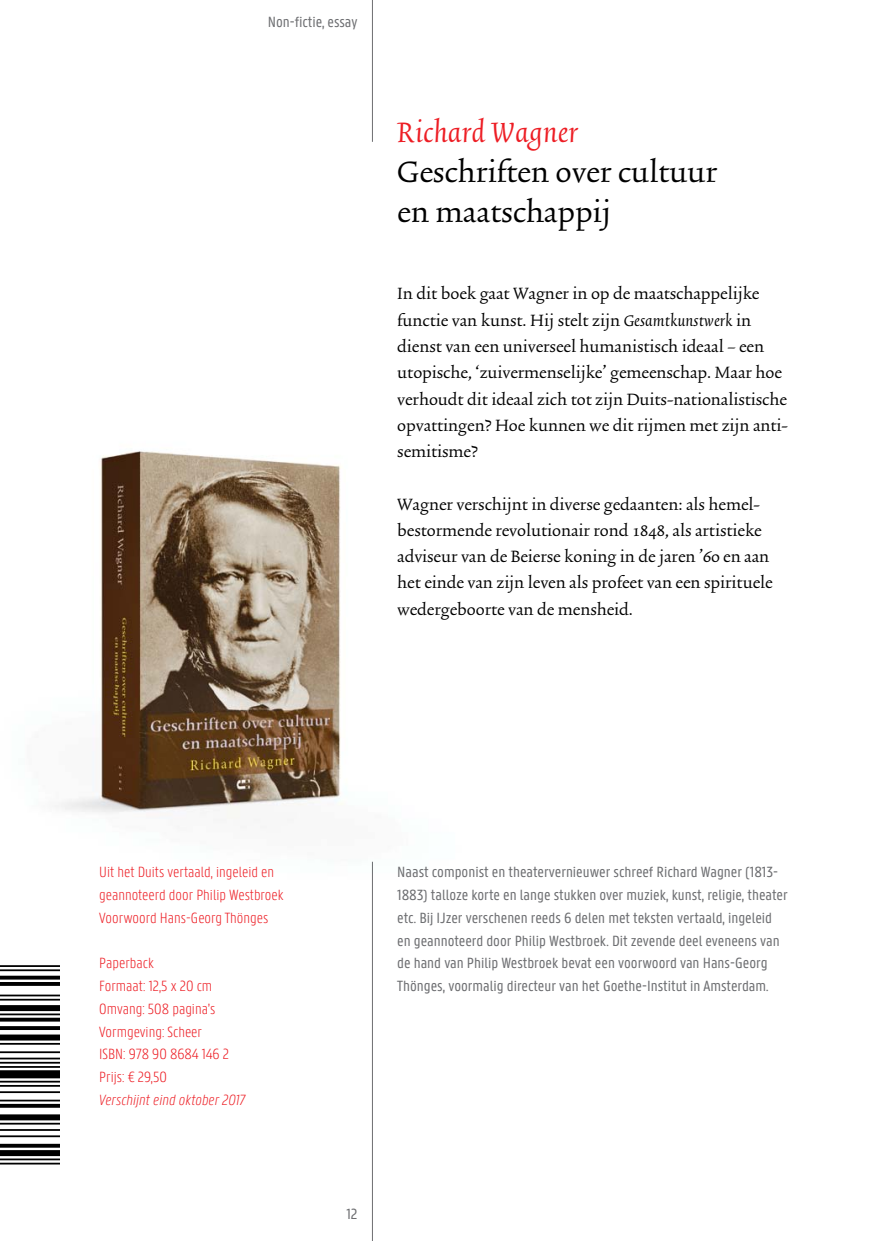
<style>
.page{position:relative;width:874px;height:1241px;background:#fff}
.page>*{position:absolute;margin:0;border:0;box-sizing:border-box;transform-origin:0 0}
.t1{font:35px/40.2px "Trinite No 2 Rom Wid";color:#000}
.t2{font:35px "Trinite No 2 Rom Wid Ita";letter-spacing:.01em;color:#ed1d24}
.t3{font:19.25px/26.2px "Trinite No 2 Rom Wid";color:#000}
.t4{font:15.75px/22.8px "Panno Text";color:#6d6e71}
.t5{font:300 15.75px/22.8px "Panno Text";color:#ed1d24}
.t6{font:italic 300 15.75px "Panno Text";color:#ed1d24}
.s1{font-family:"Trinite No 2 Rom Wid Ita"}
</style>
<div class="page">
<hr style="left:372px;top:861px;width:1px;height:379px;background:#6d6e71">
<hr style="left:372px;top:0;width:1px;height:142px;background:#6d6e71">
<img style="left:55px;top:451px;width:318px;height:423px">
<hr style="left:0;top:1162px;width:60px;height:2px;background:#000">
<hr style="left:0;top:1158px;width:60px;height:2px;background:#000">
<svg style="left:0;top:1150px;width:60px;height:5px"></svg>
<svg style="left:0;top:1143px;width:60px;height:4px"></svg>
<hr style="left:0;top:1135px;width:60px;height:1px;background:#000">
<hr style="left:0;top:1128px;width:60px;height:2px;background:#000">
<hr style="left:0;top:1122px;width:60px;height:2px;background:#000">
<div style="left:0;top:1114px;width:60px;height:6px;background:#000"></div>
<svg style="left:0;top:1103px;width:60px;height:4px"></svg>
<hr style="left:0;top:1099px;width:60px;height:2px;background:#000">
<hr style="left:0;top:1091px;width:60px;height:1px;background:#000">
<hr style="left:0;top:1084px;width:60px;height:2px;background:#000">
<hr style="left:0;top:1080px;width:60px;height:2px;background:#000">
<div style="left:0;top:1070px;width:60px;height:8px;background:#000"></div>
<hr style="left:0;top:1065px;width:60px;height:2px;background:#000">
<hr style="left:0;top:1061px;width:60px;height:2px;background:#000">
<hr style="left:0;top:1057px;width:60px;height:2px;background:#000">
<hr style="left:0;top:1051px;width:60px;height:1px;background:#000">
<hr style="left:0;top:1042px;width:60px;height:2px;background:#000">
<div style="left:0;top:1034px;width:60px;height:6px;background:#000"></div>
<svg style="left:0;top:1026px;width:60px;height:3px"></svg>
<svg style="left:0;top:1017px;width:60px;height:4px"></svg>
<hr style="left:0;top:1013px;width:60px;height:2px;background:#000">
<svg style="left:0;top:1005px;width:60px;height:5px"></svg>
<hr style="left:0;top:998px;width:60px;height:2px;background:#000">
<hr style="left:0;top:994px;width:60px;height:2px;background:#000">
<svg style="left:0;top:982px;width:60px;height:3px"></svg>
<svg style="left:0;top:975px;width:60px;height:4px"></svg>
<hr style="left:0;top:969px;width:60px;height:2px;background:#000">
<hr style="left:0;top:965px;width:60px;height:1px;background:#000">
<p class="t4" style="left:267px;top:11px;width:91px">Non-fictie, essay</p>
<h1 class="t2" style="left:397px;top:116px;width:182px">Richard Wagner</h1>
<h1 class="t1" style="left:397px;top:154px;width:321px">Geschriften over cultuur en maatschappij</h1>
<p class="t3" style="left:397px;top:282px;width:392px">In dit boek gaat Wagner in op de maatschappelijke functie van kunst. Hij stelt zijn <span class="s1">Gesamtkunstwerk</span> in dienst van een universeel humanistisch ideaal – een utopische, ‘zuivermenselijke’ gemeenschap. Maar hoe verhoudt dit ideaal zich tot zijn Duits-nationalistische opvattingen? Hoe kunnen we dit rijmen met zijn anti&shy;semitisme?</p>
<p class="t3" style="left:397px;top:492px;width:377px">Wagner verschijnt in diverse gedaanten: als hemel&shy;bestormende revolutionair rond 1848, als artistieke adviseur van de Beierse koning in de jaren ’60 en aan het einde van zijn leven als profeet van een spirituele wedergeboorte van de mensheid.</p>
<p class="t5" style="left:99px;top:861px;width:186px">Uit het Duits vertaald, ingeleid en geannoteerd door Philip Westbroek<br>Voorwoord Hans-Georg Thönges</p>
<p class="t5" style="left:99px;top:952px;width:131px">Paperback<br>Formaat: 12,5 x 20 cm<br>Omvang: 508 pagina’s<br>Vormgeving: Scheer<br>ISBN: 978 90 8684 146 2<br>Prijs: € 29,50</p>
<p class="t6" style="left:99px;top:1091px;width:148px">Verschijnt eind oktober 2017</p>
<p class="t4" style="left:397px;top:861px;width:392px">Naast componist en theatervernieuwer schreef Richard Wagner (1813- 1883) talloze korte en lange stukken over muziek, kunst, religie, theater etc. Bij IJzer verschenen reeds 6 delen met teksten vertaald, ingeleid en geannoteerd door Philip Westbroek. Dit zevende deel eveneens van de hand van Philip Westbroek bevat een voorwoord van Hans-Georg Thönges, voormalig directeur van het Goethe-Institut in Amsterdam.</p>
<p class="t4" style="left:346px;top:1202px;width:13px">12</p>
</div>
